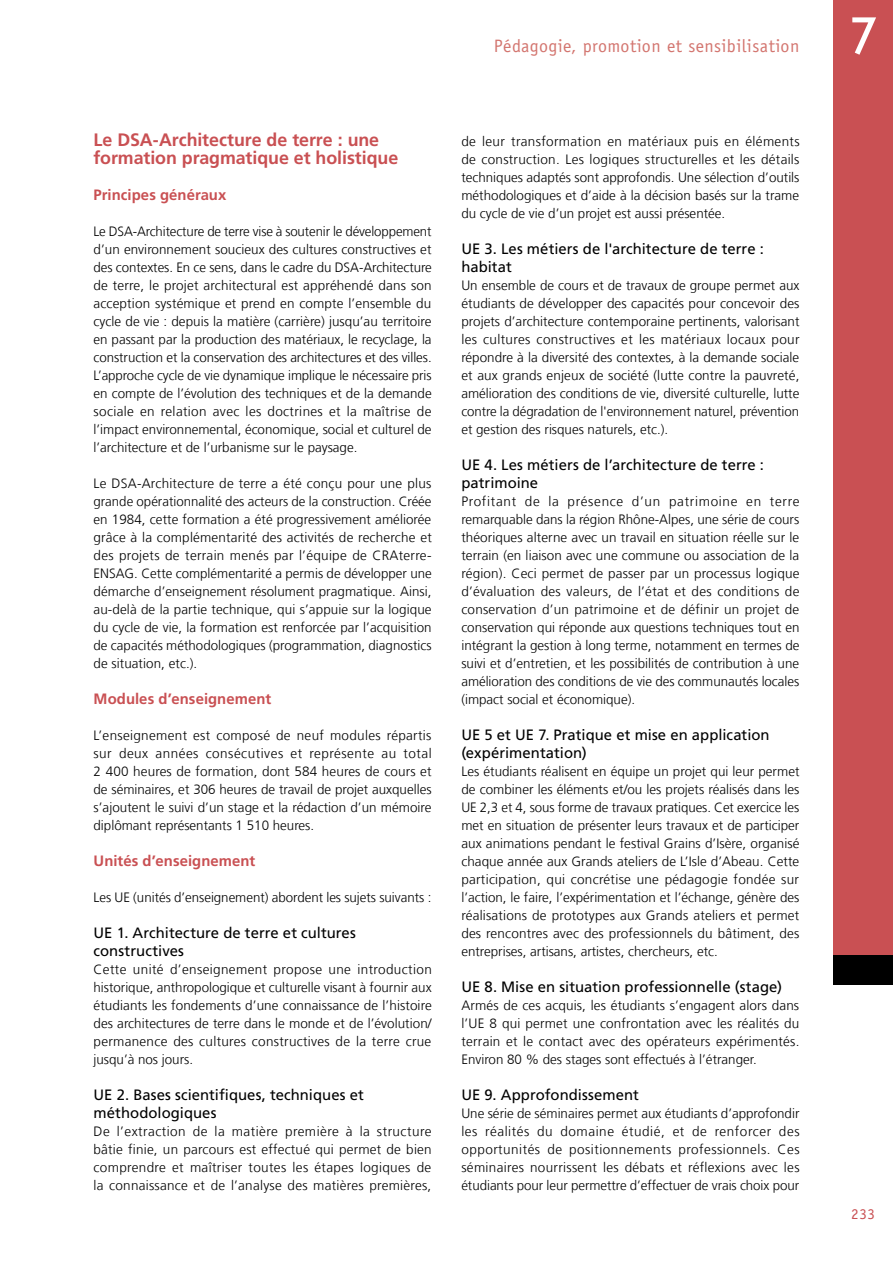
<style>
.page{position:relative;width:893px;height:1263px;background:#fff}
.page>*{position:absolute;margin:0;border:0;box-sizing:border-box;transform-origin:0 0}
.t1{font:54px "Gill Sans Std";color:#fff}
.t2{font:700 18px/18px "Frutiger LT Com";letter-spacing:-.005em;color:#c95053}
.t3{font:18px "Officina Sans";letter-spacing:.025em;color:#d3756f}
.t4{font:15px/18px "Frutiger LT Com";letter-spacing:.005em;color:#000}
.t5{font:700 15px "Frutiger LT Com";letter-spacing:.005em;color:#c95053}
.t6{font:15px "Officina Sans";color:#c95053}
.t7{font:300 13.5px/18px "Frutiger LT Com";color:#000;text-align:justify}
</style>
<div class="page">
<div style="left:833px;top:0;width:60px;height:955px;background:#c95053"></div>
<div style="left:833px;top:955px;width:60px;height:29px;background:#000"></div>
<h2 class="t3" style="left:494px;top:35px;width:307px">Pédagogie, promotion et sensibilisation</h2>
<h2 class="t2" style="left:94px;top:130px;width:306px">Le DSA-Architecture de terre : une formation pragmatique et holistique</h2>
<p class="t5" style="left:94px;top:186px;width:134px">Principes généraux</p>
<p class="t7" style="left:94px;top:222px;width:340px">Le DSA-Architecture de terre vise à soutenir le développement d’un environnement soucieux des cultures constructives et des contextes. En ce sens, dans le cadre du DSA-Architecture de terre, le projet architectural est appréhendé dans son acception systémique et prend en compte l’ensemble du cycle de vie : depuis la matière (carrière) jusqu’au territoire en passant par la production des matériaux, le recyclage, la construction et la conservation des architectures et des villes.<br>L’approche cycle de vie dynamique implique le nécessaire pris en compte de l’évolution des techniques et de la demande sociale en relation avec les doctrines et la maîtrise de l’impact environnemental, économique, social et culturel de l’architecture et de l’urbanisme sur le paysage.</p>
<p class="t7" style="left:94px;top:474px;width:340px">Le DSA-Architecture de terre a été conçu pour une plus grande opérationnalité des acteurs de la construction. Créée en 1984, cette formation a été progressivement améliorée grâce à la complémentarité des activités de recherche et des projets de terrain menés par l’équipe de CRAterre-ENSAG. Cette complémentarité a permis de développer une démarche d’enseignement résolument pragmatique. Ainsi, au-delà de la partie technique, qui s’appuie sur la logique du cycle de vie, la formation est renforcée par l’acquisition de capacités méthodologiques (programmation, diagnostics de situation, etc.).</p>
<p class="t5" style="left:94px;top:690px;width:179px">Modules d’enseignement</p>
<p class="t7" style="left:94px;top:726px;width:340px">L’enseignement est composé de neuf modules répartis sur deux années consécutives et représente au total 2 400 heures de formation, dont 584 heures de cours et de séminaires, et 306 heures de travail de projet auxquelles s’ajoutent le suivi d’un stage et la rédaction d’un mémoire diplômant représentants 1 510 heures.</p>
<p class="t5" style="left:94px;top:852px;width:163px">Unités d’enseignement</p>
<p class="t7" style="left:94px;top:888px;width:340px">Les UE (unités d’enseignement) abordent les sujets suivants :</p>
<p class="t4" style="left:94px;top:923px;width:264px">UE 1. Architecture de terre et cultures constructives</p>
<p class="t7" style="left:94px;top:960px;width:340px">Cette unité d’enseignement propose une introduction historique, anthropologique et culturelle visant à fournir aux étudiants les fondements d’une connaissance de l’histoire des architectures de terre dans le monde et de l’évolution/ permanence des cultures constructives de la terre crue jusqu’à nos jours.</p>
<p class="t4" style="left:94px;top:1085px;width:272px">UE 2. Bases scientifiques, techniques et méthodologiques</p>
<p class="t7" style="left:94px;top:1122px;width:340px">De l’extraction de la matière première à la structure bâtie finie, un parcours est effectué qui permet de bien comprendre et maîtriser toutes les étapes logiques de la connaissance et de l’analyse des matières premières,</p>
<p class="t7" style="left:461px;top:132px;width:340px">de leur transformation en matériaux puis en éléments de construction. Les logiques structurelles et les détails techniques adaptés sont approfondis. Une sélection d’outils méthodologiques et d’aide à la décision basés sur la trame du cycle de vie d’un projet est aussi présentée.</p>
<p class="t4" style="left:461px;top:239px;width:304px">UE 3. Les métiers de l'architecture de terre : habitat</p>
<p class="t7" style="left:461px;top:276px;width:340px">Un ensemble de cours et de travaux de groupe permet aux étudiants de développer des capacités pour concevoir des projets d’architecture contemporaine pertinents, valorisant les cultures constructives et les matériaux locaux pour répondre à la diversité des contextes, à la demande sociale et aux grands enjeux de société (lutte contre la pauvreté, amélioration des conditions de vie, diversité culturelle, lutte contre la dégradation de l'environnement naturel, prévention et gestion des risques naturels, etc.).</p>
<p class="t4" style="left:461px;top:455px;width:304px">UE 4. Les métiers de l’architecture de terre : patrimoine</p>
<p class="t7" style="left:461px;top:492px;width:340px">Profitant de la présence d’un patrimoine en terre remarquable dans la région Rhône-Alpes, une série de cours théoriques alterne avec un travail en situation réelle sur le terrain (en liaison avec une commune ou association de la région). Ceci permet de passer par un processus logique d’évaluation des valeurs, de l’état et des conditions de conservation d’un patrimoine et de définir un projet de conservation qui réponde aux questions techniques tout en intégrant la gestion à long terme, notamment en termes de suivi et d’entretien, et les possibilités de contribution à une amélioration des conditions de vie des communautés locales (impact social et économique).</p>
<p class="t4" style="left:461px;top:725px;width:310px">UE 5 et UE 7. Pratique et mise en application (expérimentation)</p>
<p class="t7" style="left:461px;top:762px;width:340px">Les étudiants réalisent en équipe un projet qui leur permet de combiner les éléments et/ou les projets réalisés dans les UE 2,3 et 4, sous forme de travaux pratiques. Cet exercice les met en situation de présenter leurs travaux et de participer aux animations pendant le festival Grains d’Isère, organisé chaque année aux Grands ateliers de L’Isle d’Abeau. Cette participation, qui concrétise une pédagogie fondée sur l’action, le faire, l’expérimentation et l’échange, génère des réalisations de prototypes aux Grands ateliers et permet des rencontres avec des professionnels du bâtiment, des entreprises, artisans, artistes, chercheurs, etc.</p>
<p class="t4" style="left:461px;top:977px;width:322px">UE 8. Mise en situation professionnelle (stage)</p>
<p class="t7" style="left:461px;top:996px;width:340px">Armés de ces acquis, les étudiants s’engagent alors dans l’UE 8 qui permet une confrontation avec les réalités du terrain et le contact avec des opérateurs expérimentés.<br>Environ 80 % des stages sont effectués à l’étranger.</p>
<p class="t4" style="left:461px;top:1085px;width:179px">UE 9. Approfondissement</p>
<p class="t7" style="left:461px;top:1104px;width:340px">Une série de séminaires permet aux étudiants d’approfondir les réalités du domaine étudié, et de renforcer des opportunités de positionnements professionnels. Ces séminaires nourrissent les débats et réflexions avec les étudiants pour leur permettre d’effectuer de vrais choix pour</p>
<h1 class="t1" style="left:850px;top:5px;width:28px">7</h1>
<p class="t6" style="left:851px;top:1205px;width:25px">233</p>
</div>
